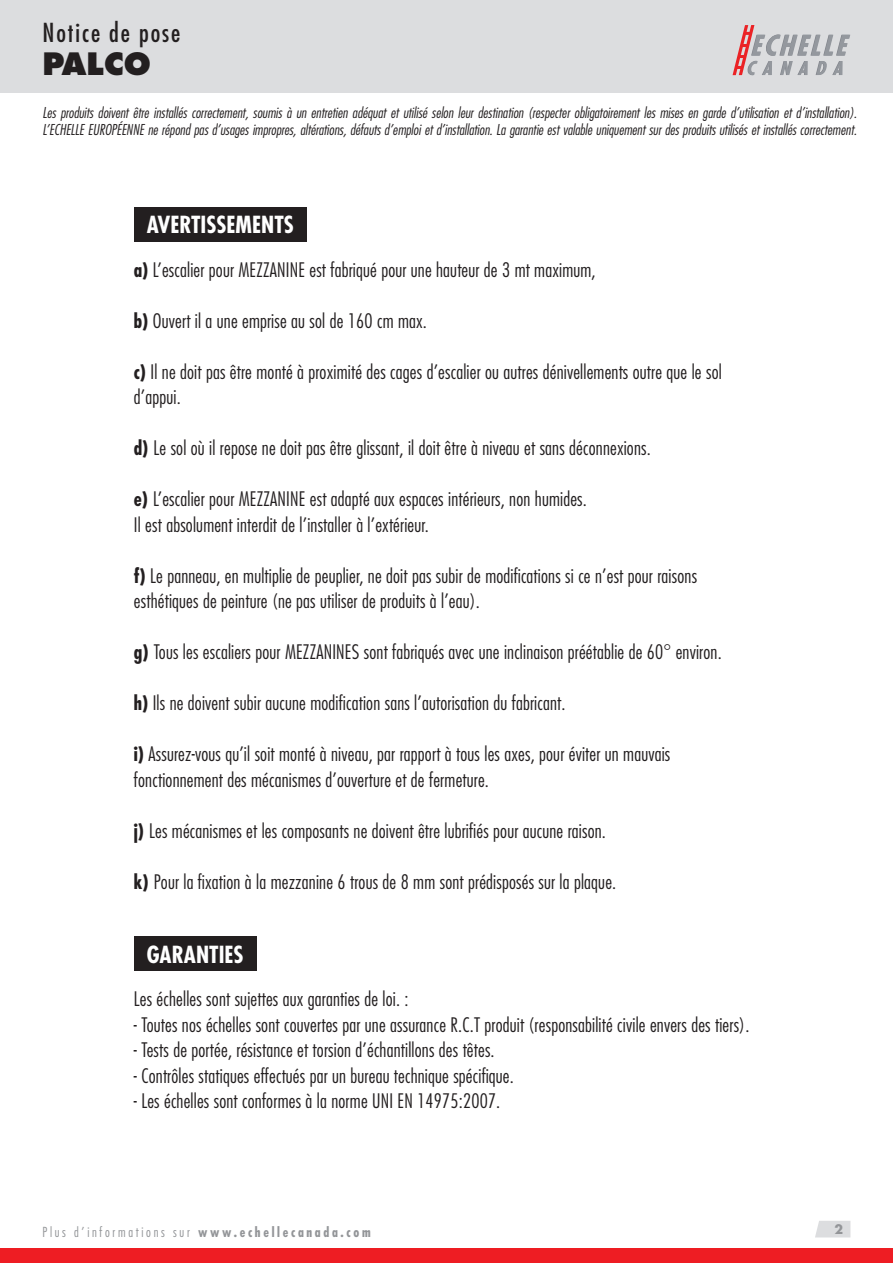
<style>
.page{position:relative;width:893px;height:1263px;background:#fff}
.page>*{position:absolute;margin:0;border:0;box-sizing:border-box;transform-origin:0 0}
.t1{font:800 30px "Futura Std";color:#231f20}
.t2{font:condensed 25.5px "Futura Std";letter-spacing:.075em;color:#231f20}
.t3{font:700 condensed 22.95px "Futura Std";color:#fff}
.t4{font:300 condensed 19.5px/25.5px "Futura Std";letter-spacing:.01em;color:#231f20}
.t5{font:italic 300 condensed 14.7px/17.5px "Futura Std";color:#231f20}
.t6{font:300 condensed 13.5px "Futura Std";letter-spacing:.2em;color:#939598}
.t7{font:700 12.6px "Futura Std";color:#939598}
.s1{font-weight:700}
</style>
<div class="page">
<div style="left:134px;top:208px;width:173px;height:34px;background:#231f20"></div>
<div style="left:134px;top:937px;width:122px;height:34px;background:#231f20"></div>
<div style="left:0;top:1249px;width:893px;height:14px;background:#ee1d23"></div>
<div style="left:0;top:0;width:893px;height:92px;background:#dcdddf"></div>
<svg style="left:815px;top:1221px;width:35px;height:16px"></svg>
<svg style="left:733px;top:25px;width:117px;height:50px"></svg>
<h2 class="t2" style="left:43px;top:18px;width:139px">Notice de pose</h2>
<h1 class="t1" style="left:43px;top:45px;width:110px">PALCO</h1>
<p class="t5" style="left:43px;top:104px;width:816px">Les produits doivent être installés correctement, soumis à un entretien adéquat et utilisé selon leur destination (respecter obligatoirement les mises en garde d’utilisation et d’installation).<br>L’ECHELLE EUROPÉENNE ne répond pas d’usages impropres, altérations, défauts d’emploi et d’installation. La garantie est valable uniquement sur des produits utilisés et installés correctement.</p>
<p class="t3" style="left:147px;top:211px;width:149px">AVERTISSEMENTS</p>
<p class="t4" style="left:134px;top:257px;width:463px"><span class="s1">a)</span> L’escalier pour MEZZANINE est fabriqué pour une hauteur de 3 mt maximum,</p>
<p class="t4" style="left:134px;top:308px;width:294px"><span class="s1">b)</span> Ouvert il a une emprise au sol de 160 cm max.</p>
<p class="t4" style="left:134px;top:359px;width:589px"><span class="s1">c)</span> Il ne doit pas être monté à proximité des cages d’escalier ou autres dénivellements outre que le sol d’appui.</p>
<p class="t4" style="left:134px;top:435px;width:518px"><span class="s1">d)</span> Le sol où il repose ne doit pas être glissant, il doit être à niveau et sans déconnexions.</p>
<p class="t4" style="left:134px;top:486px;width:454px"><span class="s1">e)</span> L’escalier pour MEZZANINE est adapté aux espaces intérieurs, non humides.<br>Il est absolument interdit de l’installer à l’extérieur.</p>
<p class="t4" style="left:134px;top:563px;width:565px"><span class="s1">f)</span> Le panneau, en multiplie de peuplier, ne doit pas subir de modifications si ce n’est pour raisons esthétiques de peinture (ne pas utiliser de produits à l’eau).</p>
<p class="t4" style="left:134px;top:639px;width:589px"><span class="s1">g)</span> Tous les escaliers pour MEZZANINES sont fabriqués avec une inclinaison préétablie de 60° environ.</p>
<p class="t4" style="left:134px;top:690px;width:433px"><span class="s1">h)</span> Ils ne doivent subir aucune modification sans l’autorisation du fabricant.</p>
<p class="t4" style="left:134px;top:741px;width:538px"><span class="s1">i)</span> Assurez-vous qu’il soit monté à niveau, par rapport à tous les axes, pour éviter un mauvais fonctionnement des mécanismes d’ouverture et de fermeture.</p>
<p class="t4" style="left:134px;top:818px;width:474px"><span class="s1">j)</span> Les mécanismes et les composants ne doivent être lubrifiés pour aucune raison.</p>
<p class="t4" style="left:134px;top:869px;width:484px"><span class="s1">k)</span> Pour la fixation à la mezzanine 6 trous de 8 mm sont prédisposés sur la plaque.</p>
<p class="t3" style="left:147px;top:940px;width:98px">GARANTIES</p>
<p class="t4" style="left:134px;top:986px;width:276px">Les échelles sont sujettes aux garanties de loi. :</p>
<p class="t4" style="left:134px;top:1011px;width:617px">- Toutes nos échelles sont couvertes par une assurance R.C.T produit (responsabilité civile envers des tiers).</p>
<p class="t4" style="left:134px;top:1037px;width:362px">- Tests de portée, résistance et torsion d’échantillons des têtes.</p>
<p class="t4" style="left:134px;top:1062px;width:381px">- Contrôles statiques effectués par un bureau technique spécifique.</p>
<p class="t4" style="left:134px;top:1088px;width:368px">- Les échelles sont conformes à la norme UNI EN 14975:2007.</p>
<p class="t6" style="left:43px;top:1224px;width:330px">Plus d’informations sur <span class="s1">www.echellecanada.com</span></p>
<p class="t7" style="left:834px;top:1221px;width:10px">2</p>
</div>
